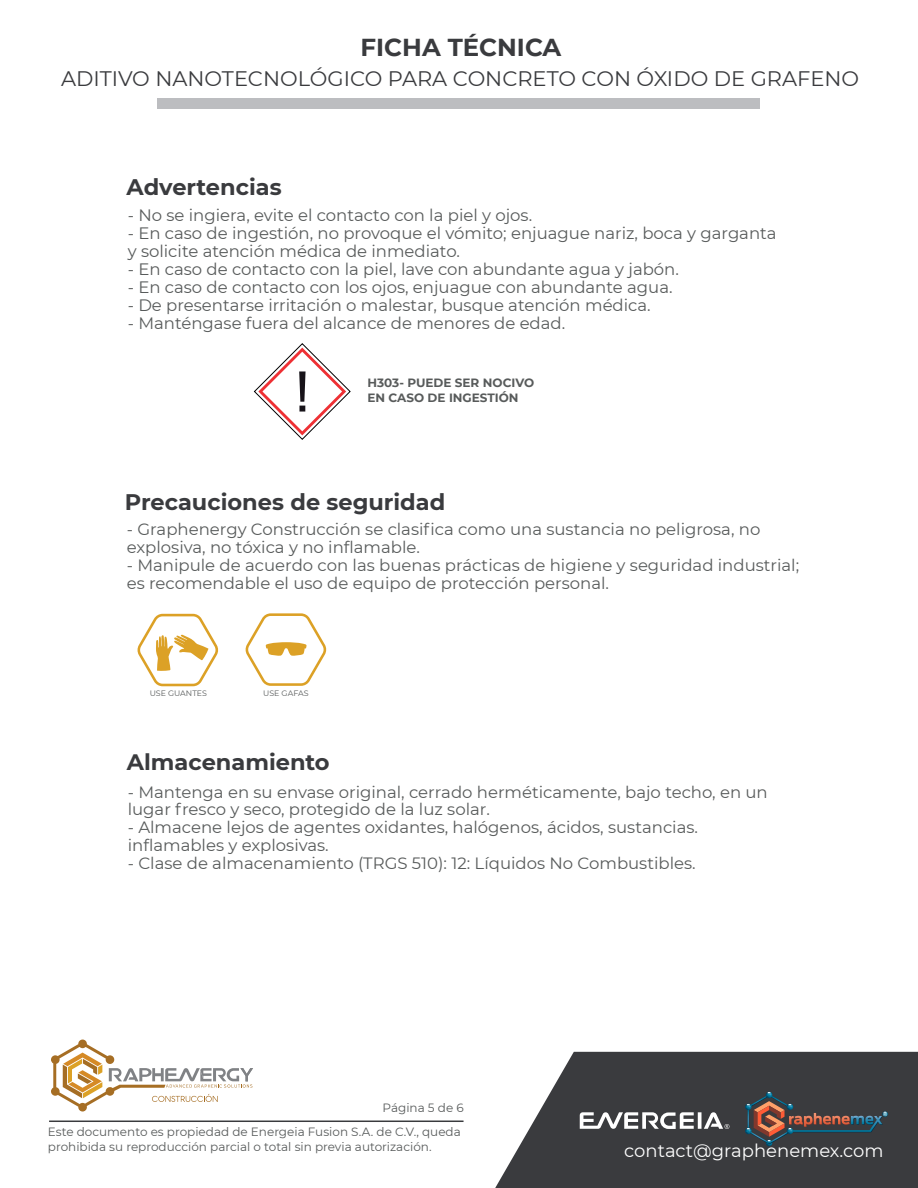
<style>
.page{position:relative;width:918px;height:1188px;background:#fff}
.page>*{position:absolute;margin:0;border:0;box-sizing:border-box;transform-origin:0 0}
.t1{font:700 24.45px "Montserrat";color:#3a3b3e}
.t2{font:700 22.5px "Montserrat";color:#3a3b3e}
.t3{font:700 22.35px "Montserrat";color:#3a3b3e}
.t4{font:21px "Montserrat";color:#3a3b3e}
.t5{font:18px "Montserrat";color:#fff}
.t6{font:16.5px/18px "Montserrat";color:#585b5b}
.t7{font:16.35px/17.9px "Montserrat";color:#585b5b}
.t8{font:12px/14.4px "Montserrat";color:#585b5b}
.t9{font:700 12px/15px "Montserrat";color:#585b5b}
.t10{font:7.95px "Montserrat";color:#585b5b}
</style>
<div class="page">
<hr style="left:49px;top:1121px;width:415px;height:1px;background:#3a3b3e">
<svg style="left:51px;top:1040px;width:202px;height:72px"></svg>
<svg style="left:495px;top:1052px;width:423px;height:136px;background:#505153"></svg>
<svg style="left:745px;top:1092px;width:143px;height:54px;background:#4b4647"></svg>
<svg style="left:580px;top:1112px;width:149px;height:17px"></svg>
<svg style="left:137px;top:614px;width:82px;height:72px"></svg>
<svg style="left:245px;top:613px;width:82px;height:73px"></svg>
<svg style="left:254px;top:343px;width:97px;height:97px"></svg>
<div style="left:157px;top:99px;width:603px;height:10px;background:#bcbdc0"></div>
<h1 class="t1" style="left:361px;top:30px;width:202px">FICHA TÉCNICA</h1>
<p class="t4" style="left:61px;top:64px;width:800px">ADITIVO NANOTECNOLÓGICO PARA CONCRETO CON ÓXIDO DE GRAFENO</p>
<h2 class="t2" style="left:127px;top:171px;width:157px">Advertencias</h2>
<p class="t6" style="left:128px;top:206px;width:406px">- No se ingiera, evite el contacto con la piel y ojos.</p>
<p class="t6" style="left:128px;top:224px;width:650px">- En caso de ingestión, no provoque el vómito; enjuague nariz, boca y garganta y solicite atención médica de inmediato.</p>
<p class="t6" style="left:128px;top:260px;width:553px">- En caso de contacto con la piel, lave con abundante agua y jabón.</p>
<p class="t6" style="left:128px;top:278px;width:546px">- En caso de contacto con los ojos, enjuague con abundante agua.</p>
<p class="t6" style="left:128px;top:296px;width:525px">- De presentarse irritación o malestar, busque atención médica.</p>
<p class="t6" style="left:128px;top:314px;width:439px">- Manténgase fuera del alcance de menores de edad.</p>
<p class="t9" style="left:367px;top:374px;width:168px">H303- PUEDE SER NOCIVO<br>EN CASO DE INGESTIÓN</p>
<h2 class="t2" style="left:125px;top:486px;width:322px">Precauciones de seguridad</h2>
<p class="t7" style="left:127px;top:520px;width:635px">- Graphenergy Construcción se clasifica como una sustancia no peligrosa, no explosiva, no tóxica y no inflamable.</p>
<p class="t7" style="left:127px;top:556px;width:674px">- Manipule de acuerdo con las buenas prácticas de higiene y seguridad industrial; es recomendable el uso de equipo de protección personal.</p>
<p class="t10" style="left:150px;top:688px;width:59px">USE GUANTES</p>
<p class="t10" style="left:263px;top:687px;width:47px">USE GAFAS</p>
<h3 class="t3" style="left:127px;top:746px;width:204px">Almacenamiento</h3>
<p class="t7" style="left:128px;top:782px;width:642px">- Mantenga en su envase original, cerrado herméticamente, bajo techo, en un lugar fresco y seco, protegido de la luz solar.</p>
<p class="t7" style="left:128px;top:818px;width:572px">- Almacene lejos de agentes oxidantes, halógenos, ácidos, sustancias. inflamables y explosivas.</p>
<p class="t7" style="left:128px;top:854px;width:570px">- Clase de almacenamiento (TRGS 510): 12: Líquidos No Combustibles.</p>
<p class="t8" style="left:383px;top:1101px;width:83px">Página 5 de 6</p>
<p class="t8" style="left:48px;top:1124px;width:414px">Este documento es propiedad de Energeia Fusion S.A. de C.V., queda prohibida su reproducción parcial o total sin previa autorización.</p>
<p class="t5" style="left:624px;top:1139px;width:261px">contact@graphenemex.com</p>
</div>
